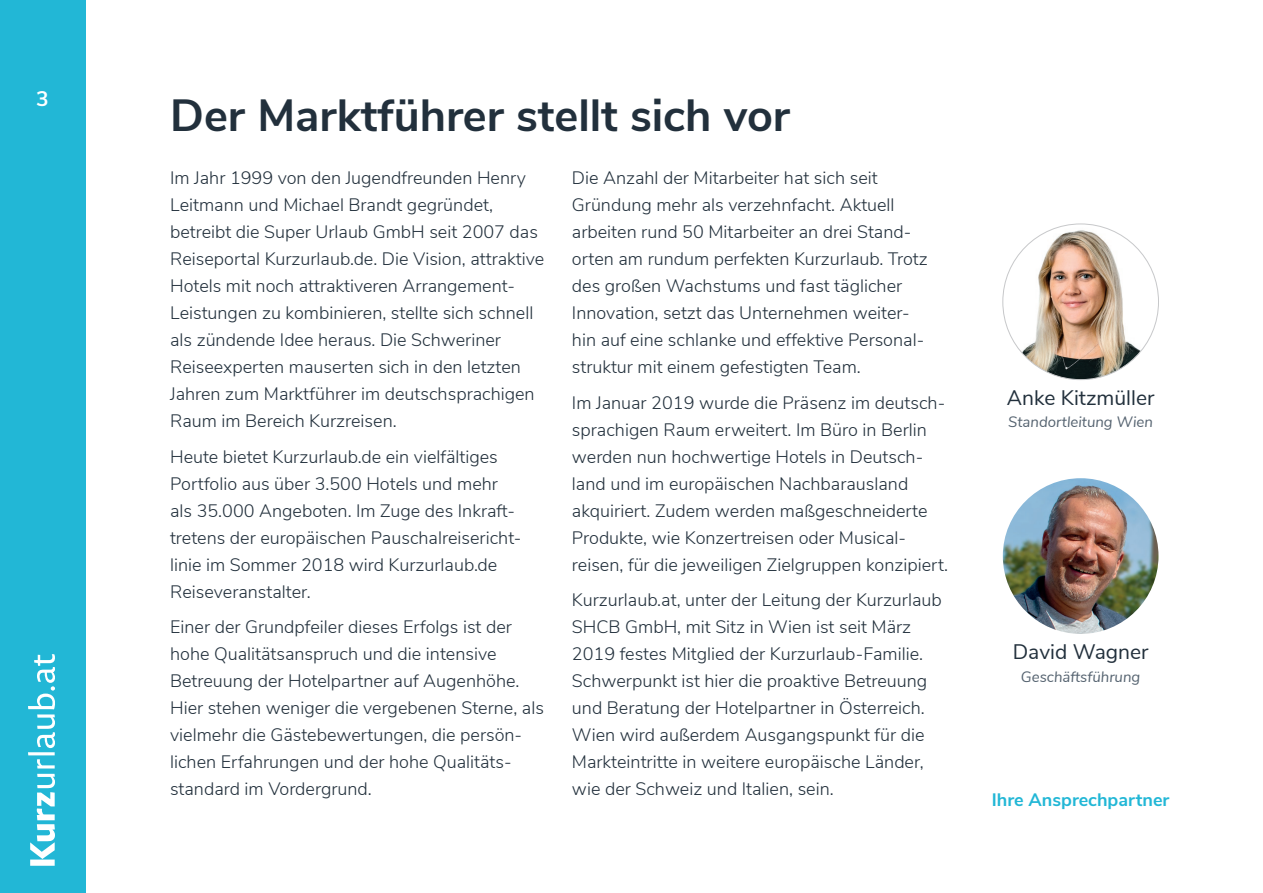
<style>
.page{position:relative;width:1263px;height:893px;background:#fff}
.page>*{position:absolute;margin:0;border:0;box-sizing:border-box;transform-origin:0 0}
.t1{font:700 45px "Nunito Sans";color:#22303c}
.t2{font:21px "Nunito Sans";color:#22303c}
.t3{font:700 21px "Nunito Sans";color:#fff}
.t4{font:300 18px/27px "Nunito Sans";color:#22303c}
.t5{font:700 18px "Nunito Sans";color:#22b7d6}
.t6{font:italic 15px "Nunito Sans";color:#556370}
</style>
<div class="page">
<div style="left:0;top:0;width:85px;height:893px;background:#22b7d6"></div>
<svg style="left:30px;top:774px;width:25px;height:92px"></svg>
<svg style="left:37px;top:759px;width:18px;height:9px"></svg>
<hr style="left:28px;top:752px;width:27px;height:3px;background:#fff">
<svg style="left:28px;top:654px;width:27px;height:94px"></svg>
<img style="left:1003px;top:224px;width:155px;height:156px;border-radius:78px">
<img style="left:1003px;top:478px;width:155px;height:156px;border-radius:78px">
<p class="t3" style="left:36px;top:84px;width:14px">3</p>
<h1 class="t1" style="left:170px;top:82px;width:622px">Der Marktführer stellt sich vor</h1>
<p class="t4" style="left:170px;top:163px;width:376px">Im Jahr 1999 von den Jugendfreunden Henry Leitmann und Michael Brandt gegründet, betreibt die Super Urlaub GmbH seit 2007 das Reiseportal Kurzurlaub.de. Die Vision, attraktive Hotels mit noch attraktiveren Arrangement-Leistungen zu kombinieren, stellte sich schnell als zündende Idee heraus. Die Schweriner Reiseexperten mauserten sich in den letzten Jahren zum Marktführer im deutschsprachigen Raum im Bereich Kurzreisen.</p>
<p class="t4" style="left:170px;top:442px;width:353px">Heute bietet Kurzurlaub.de ein vielfältiges Portfolio aus über 3.500 Hotels und mehr als 35.000 Angeboten. Im Zuge des Inkraft&shy;tretens der europäischen Pauschalreisericht&shy;linie im Sommer 2018 wird Kurzurlaub.de Reiseveranstalter.</p>
<p class="t4" style="left:170px;top:612px;width:375px">Einer der Grundpfeiler dieses Erfolgs ist der hohe Qualitätsanspruch und die intensive Betreuung der Hotelpartner auf Augenhöhe.<br>Hier stehen weniger die vergebenen Sterne, als vielmehr die Gästebewertungen, die persön&shy;lichen Erfahrungen und der hohe Qualitäts&shy;standard im Vordergrund.</p>
<p class="t4" style="left:572px;top:163px;width:357px">Die Anzahl der Mitarbeiter hat sich seit Gründung mehr als verzehnfacht. Aktuell arbeiten rund 50 Mitarbeiter an drei Stand&shy;orten am rundum perfekten Kurzurlaub. Trotz des großen Wachstums und fast täglicher Innovation, setzt das Unternehmen weiter&shy;hin auf eine schlanke und effektive Personal&shy;struktur mit einem gefestigten Team.</p>
<p class="t4" style="left:572px;top:388px;width:378px">Im Januar 2019 wurde die Präsenz im deutsch&shy;sprachigen Raum erweitert. Im Büro in Berlin werden nun hochwertige Hotels in Deutsch&shy;land und im europäischen Nachbarausland akquiriert. Zudem werden maßgeschneiderte Produkte, wie Konzertreisen oder Musical&shy;reisen, für die jeweiligen Zielgruppen konzipiert.</p>
<p class="t4" style="left:572px;top:585px;width:371px">Kurzurlaub.at, unter der Leitung der Kurzurlaub SHCB GmbH, mit Sitz in Wien ist seit März 2019 festes Mitglied der Kurzurlaub-Familie.<br>Schwerpunkt ist hier die proaktive Betreuung und Beratung der Hotelpartner in Österreich.<br>Wien wird außerdem Ausgangspunkt für die Markteintritte in weitere europäische Länder, wie der Schweiz und Italien, sein.</p>
<p class="t2" style="left:1007px;top:382px;width:149px">Anke Kitzmüller</p>
<p class="t6" style="left:1008px;top:411px;width:146px">Standortleitung Wien</p>
<p class="t2" style="left:1013px;top:637px;width:137px">David Wagner</p>
<p class="t6" style="left:1021px;top:665px;width:121px">Geschäftsführung</p>
<p class="t5" style="left:992px;top:787px;width:179px">Ihre Ansprechpartner</p>
</div>
